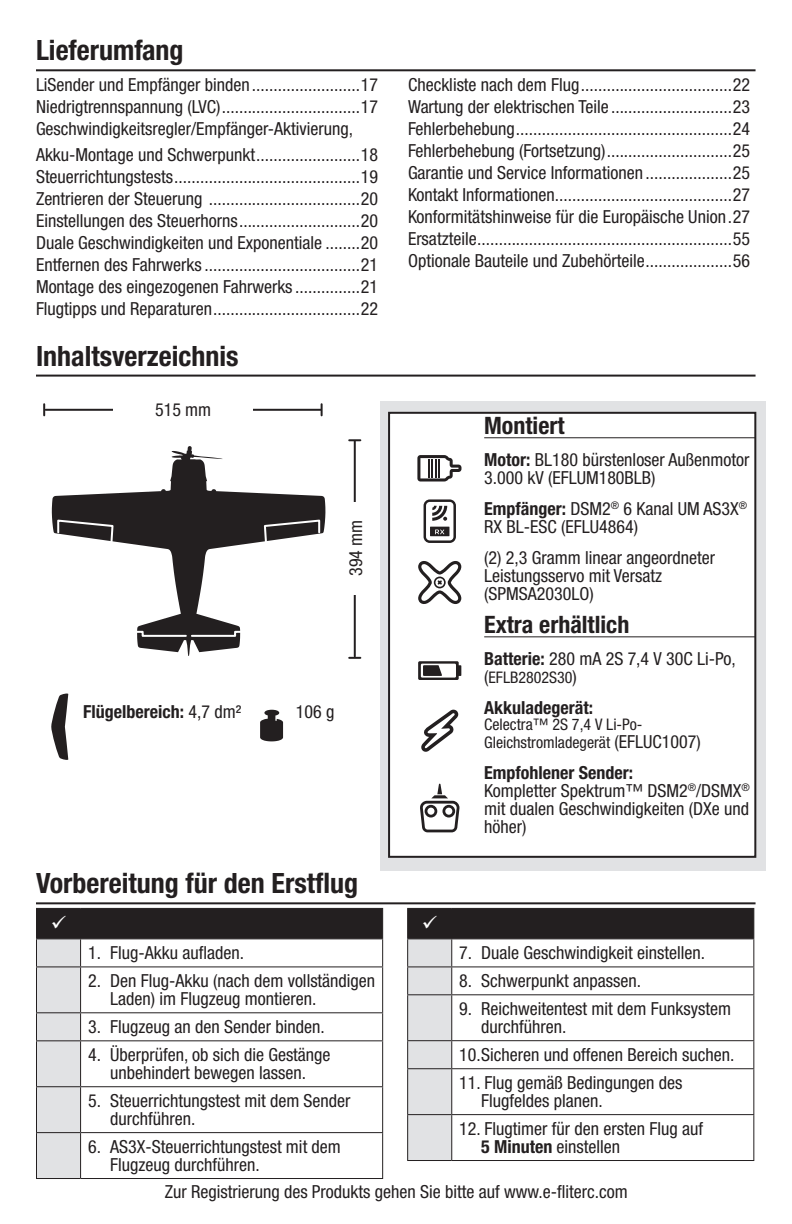
<style>
.page{position:relative;width:792px;height:1224px;background:#fff}
.page>*{position:absolute;margin:0;border:0;box-sizing:border-box;transform-origin:0 0}
.t1{font:700 condensed 28px "Helvetica Neue LT Std";color:#231f20}
.specs_header{font:700 condensed 24px "Helvetica Neue LT Std";color:#231f20}
.Table_of_Contents{font:condensed 18px/26px "Helvetica Neue LT Std";color:#231f20}
.Table_Text{font:condensed 18px/18px "Helvetica Neue LT Std";color:#231f20}
.Body{font:condensed 18px/18px "Helvetica Neue LT Std";color:#231f20}
.Body-2{font:700 condensed 18px "Helvetica Neue LT Std";color:#231f20}
.Body-3{font:condensed 16px/18px "Helvetica Neue LT Std";color:#231f20}
.s1{font-weight:400}
.s2{font-weight:700}
.s3{font-size:18px}
</style>
<div class="page">
<hr style="left:46px;top:409px;width:275px;height:2px;background:#231f20">
<svg style="left:43px;top:404px;width:2px;height:11px"></svg>
<svg style="left:321px;top:404px;width:2px;height:11px"></svg>
<hr style="left:354px;top:441px;width:2px;height:215px;background:#231f20">
<svg style="left:349px;top:657px;width:11px;height:2px"></svg>
<svg style="left:349px;top:439px;width:11px;height:2px"></svg>
<div style="left:343px;top:502px;width:26px;height:92px;background:#fff"></div>
<div style="left:114px;top:397px;width:139px;height:26px;background:#fff"></div>
<svg style="left:260px;top:710px;width:23px;height:31px"></svg>
<svg style="left:51px;top:693px;width:17px;height:67px"></svg>
<div style="left:380px;top:401px;width:385px;height:469px;background:#e1e2e4"></div>
<div style="left:389px;top:413px;width:366px;height:444px;background:#fff"></div>
<div style="left:388px;top:412px;width:368px;height:446px;border:2px solid #231f20"></div>
<hr style="left:484px;top:437px;width:271px;height:1px;background:#231f20">
<hr style="left:484px;top:636px;width:271px;height:1px;background:#231f20">
<svg style="left:52px;top:446px;width:273px;height:210px"></svg>
<svg style="left:56px;top:518px;width:59px;height:26px"></svg>
<svg style="left:263px;top:518px;width:58px;height:26px"></svg>
<svg style="left:134px;top:630px;width:109px;height:8px"></svg>
<svg style="left:417px;top:455px;width:45px;height:27px"></svg>
<svg style="left:418px;top:561px;width:43px;height:43px"></svg>
<svg style="left:424px;top:499px;width:32px;height:44px"></svg>
<svg style="left:418px;top:661px;width:43px;height:19px"></svg>
<svg style="left:421px;top:710px;width:37px;height:42px"></svg>
<svg style="left:420px;top:784px;width:39px;height:48px"></svg>
<hr style="left:36px;top:69px;width:720px;height:2px;background:#231f20">
<hr style="left:36px;top:375px;width:720px;height:2px;background:#231f20">
<hr style="left:36px;top:902px;width:720px;height:2px;background:#231f20">
<svg style="left:36px;top:908px;width:347px;height:271px"></svg>
<svg style="left:407px;top:908px;width:347px;height:253px"></svg>
<p class="t1" style="left:36px;top:33px;width:149px">Lieferumfang</p>
<p class="Table_of_Contents" style="left:36px;top:71px;width:344px">LiSender und Empfänger binden .........................17</p>
<p class="Table_of_Contents" style="left:36px;top:93px;width:344px">Niedrigtrennspannung (LVC)................................17</p>
<p class="Table_of_Contents" style="left:36px;top:115px;width:344px">Geschwindigkeitsregler/Empfänger-Aktivierung,<br>Akku-Montage und Schwerpunkt........................18</p>
<p class="Table_of_Contents" style="left:36px;top:163px;width:344px">Steuerrichtungstests...........................................19</p>
<p class="Table_of_Contents" style="left:36px;top:185px;width:344px">Zentrieren der Steuerung ...................................20</p>
<p class="Table_of_Contents" style="left:36px;top:207px;width:344px">Einstellungen des Steuerhorns............................20</p>
<p class="Table_of_Contents" style="left:36px;top:229px;width:344px">Duale Geschwindigkeiten und Exponentiale ........20</p>
<p class="Table_of_Contents" style="left:36px;top:251px;width:344px">Entfernen des Fahrwerks ....................................21</p>
<p class="Table_of_Contents" style="left:36px;top:273px;width:344px">Montage des eingezogenen Fahrwerks ...............21</p>
<p class="Table_of_Contents" style="left:36px;top:295px;width:344px">Flugtipps und Reparaturen..................................22</p>
<p class="t1" style="left:36px;top:339px;width:204px">Inhaltsverzeichnis</p>
<p class="Body" style="left:155px;top:401px;width:58px">515 mm</p>
<p class="Body" style="left:347px;top:576px;width:58px;rotate:-90deg">394 mm</p>
<p class="Body-2" style="left:83px;top:701px;width:160px">Flügelbereich: <span class="s1">4,7 dm²</span></p>
<p class="Body" style="left:296px;top:702px;width:40px">106 g</p>
<p class="t1" style="left:36px;top:866px;width:324px">Vorbereitung für den Erstflug</p>
<p class="Table_Text" style="left:88px;top:944px;width:157px">1. Flug-Akku aufladen.</p>
<p class="Table_Text" style="left:110px;top:972px;width:267px;text-indent:-22px">2. Den Flug-Akku (nach dem vollständigen<br>Laden) im Flugzeug montieren.</p>
<p class="Table_Text" style="left:88px;top:1018px;width:238px">3. Flugzeug an den Sender binden.</p>
<p class="Table_Text" style="left:88px;top:1046px;width:244px;text-align:center">4. Überprüfen, ob sich die Gestänge unbehindert bewegen lassen.</p>
<p class="Table_Text" style="left:110px;top:1092px;width:242px;text-indent:-22px">5. Steuerrichtungstest mit dem Sender durchführen.</p>
<p class="Table_Text" style="left:110px;top:1138px;width:232px;text-indent:-22px">6. AS3X-Steuerrichtungstest mit dem<br>Flugzeug durchführen.</p>
<p class="Table_of_Contents" style="left:408px;top:71px;width:344px">Checkliste nach dem Flug...................................22</p>
<p class="Table_of_Contents" style="left:408px;top:93px;width:344px">Wartung der elektrischen Teile ............................23</p>
<p class="Table_of_Contents" style="left:408px;top:115px;width:343px">Fehlerbehebung..................................................24</p>
<p class="Table_of_Contents" style="left:408px;top:137px;width:343px">Fehlerbehebung (Fortsetzung).............................25</p>
<p class="Table_of_Contents" style="left:408px;top:159px;width:343px">Garantie und Service Informationen ....................25</p>
<p class="Table_of_Contents" style="left:408px;top:181px;width:343px">Kontakt Informationen.........................................27</p>
<p class="Table_of_Contents" style="left:408px;top:203px;width:343px">Konformitätshinweise für die Europäische Union.27</p>
<p class="Table_of_Contents" style="left:408px;top:225px;width:343px">Ersatzteile...........................................................55</p>
<p class="Table_of_Contents" style="left:408px;top:247px;width:343px">Optionale Bauteile und Zubehörteile....................56</p>
<p class="specs_header" style="left:484px;top:411px;width:82px">Montiert</p>
<p class="Body" style="left:484px;top:450px;width:267px"><span class="s2">Motor:</span> BL180 bürstenloser Außenmotor<br>3.000 kV (EFLUM180BLB)</p>
<p class="Body" style="left:484px;top:500px;width:264px"><span class="s2">Empfänger:</span> DSM2<sup>®</sup> 6 Kanal UM AS3X<sup>®<br></sup>RX BL-ESC (EFLU4864)</p>
<p class="Body" style="left:484px;top:549px;width:232px">(2) 2,3 Gramm linear angeordneter<br>Leistungsservo mit Versatz (SPMSA2030LO)</p>
<p class="specs_header" style="left:484px;top:610px;width:147px">Extra erhältlich</p>
<p class="Body" style="left:484px;top:649px;width:253px"><span class="s2">Batterie:</span> 280 mA 2S 7,4 V 30C Li-Po,</p>
<p class="Body-3" style="left:484px;top:668px;width:94px"><span class="s3">(</span>EFLB2802S30<span class="s3">)</span></p>
<p class="Body-2" style="left:484px;top:697px;width:110px">Akkuladegerät:</p>
<p class="Body-3" style="left:484px;top:715px;width:218px">Celectra™ 2S 7,4 V Li-Po-<br>Gleichstromladegerät <span class="s3">(EFLUC1007)</span></p>
<p class="Body" style="left:484px;top:764px;width:267px"><span class="s2">Empfohlener Sender:<br></span>Kompletter Spektrum™ DSM2<sup>®</sup>/DSMX<sup>® </sup>mit dualen Geschwindigkeiten (DXe und höher)</p>
<p class="Table_Text" style="left:459px;top:944px;width:247px">7. Duale Geschwindigkeit einstellen.</p>
<p class="Table_Text" style="left:459px;top:972px;width:183px">8. Schwerpunkt anpassen.</p>
<p class="Table_Text" style="left:481px;top:1000px;width:251px;text-indent:-22px">9. Reichweitentest mit dem Funksystem durchführen.</p>
<p class="Table_Text" style="left:459px;top:1046px;width:277px">10.Sicheren und offenen Bereich suchen.</p>
<p class="Table_Text" style="left:481px;top:1074px;width:203px;text-indent:-22px">11. Flug gemäß Bedingungen des<br>Flugfeldes planen.</p>
<p class="Table_Text" style="left:481px;top:1120px;width:223px;text-indent:-22px">12. Flugtimer für den ersten Flug auf<br><span class="s2">5 Minuten</span> einstellen</p>
<p class="Table_of_Contents" style="left:165px;top:1178px;width:465px">Zur Registrierung des Produkts gehen Sie bitte auf www.e-fliterc.com</p>
</div>
